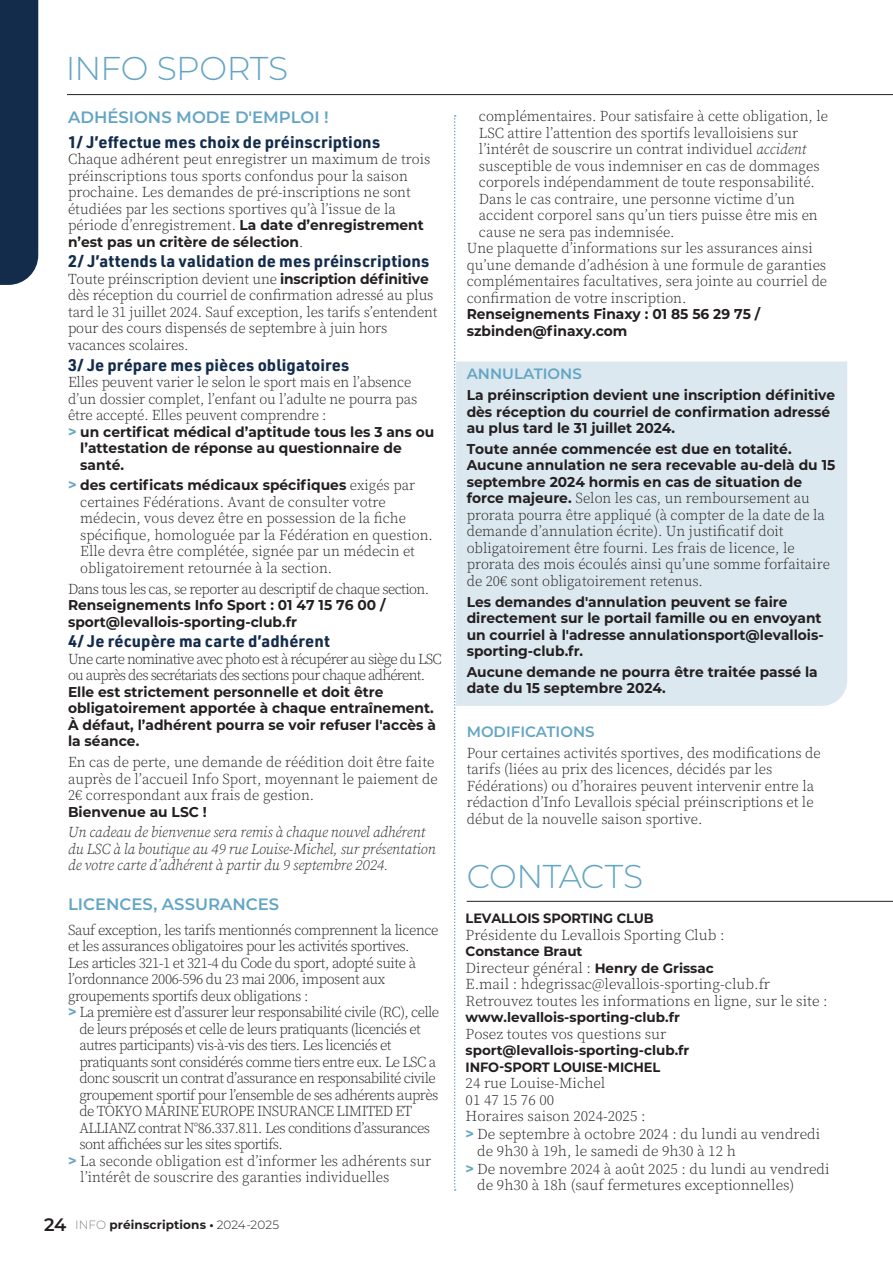
<style>
.page{position:relative;width:893px;height:1263px;background:#fff}
.page>*{position:absolute;margin:0;border:0;box-sizing:border-box;transform-origin:0 0}
.t1{font:300 33px "Montserrat";letter-spacing:-.02em;color:#64a5c4}
.t2{font:700 16.5px "URWDIN";letter-spacing:.005em;color:#132c4b}
.t3{font:600 16.5px "Montserrat";color:#64a5c4}
.t4{font:300 15px/16.5px "Source Serif 4";color:#231f20}
.t5{font:300 15px "Source Serif 4";letter-spacing:-.04em;color:#231f20}
.t6{font:300 15px "Source Serif 4";letter-spacing:-.03em;color:#231f20}
.t7{font:italic 300 15px/16.5px "Source Serif 4";letter-spacing:-.01em;color:#231f20}
.t8{font:300 15px/16.5px "Source Serif 4";letter-spacing:-.05em;color:#231f20}
.t9{font:600 15px "Montserrat";color:#64a5c4}
.t10{font:700 14.25px/16.5px "Montserrat";color:#231f20}
.t11{font:700 13.5px/16.5px "Montserrat";letter-spacing:-.01em;color:#231f20}
.t12{font:700 13.5px "Montserrat";letter-spacing:-.01em;color:#231f20;scale:.96 1}
.t13{font:700 12px "Montserrat";letter-spacing:.01em;color:#231f20}
.s1{font-family:"Montserrat";font-weight:700;font-size:14.25px}
.s2{font-family:"Source Serif 4";font-weight:300}
.s3{font-size:15px;color:#64a5c4}
.s4{font-family:"Source Serif 4";font-weight:300;font-size:15px}
.s5{font-family:"Montserrat";font-weight:700;color:#64a5c4}
.s6{font-weight:600;font-size:18px}
.s7{font-weight:300;color:#808285}
.s8{font-weight:300}
.s9{font-style:italic}
.s10{font-family:"Montserrat";font-weight:700;font-size:13.5px}
</style>
<div class="page">
<div style="left:456px;top:361px;width:391px;height:345px;background:#dce8f0"></div>
<div style="left:0;top:0;width:38px;height:285px;background:#132c4b"></div>
<svg style="left:454px;top:115px;width:2px;height:1076px"></svg>
<hr style="left:67px;top:94px;width:826px;height:1px;background:#231f20">
<hr style="left:467px;top:901px;width:426px;height:1px;background:#231f20">
<h1 class="t1" style="left:66px;top:46px;width:224px">INFO SPORTS</h1>
<p class="t3" style="left:68px;top:105px;width:262px">ADHÉSIONS MODE D'EMPLOI !</p>
<p class="t2" style="left:68px;top:130px;width:314px">1/ J’effectue mes choix de préinscriptions</p>
<p class="t4" style="left:68px;top:151px;width:364px">Chaque adhérent peut enregistrer un maximum de trois préinscriptions tous sports confondus pour la saison prochaine. Les demandes de pré-inscriptions ne sont étudiées par les sections sportives qu’à l’issue de la période d’enregistrement. <span class="s1">La date d’enregistrement</span></p>
<p class="t10" style="left:68px;top:233px;width:237px">n’est pas un critère de sélection<span class="s2">.</span></p>
<p class="t2" style="left:68px;top:250px;width:363px">2/ J’attends la validation de mes préinscriptions</p>
<p class="t4" style="left:68px;top:271px;width:371px">Toute préinscription devient une <span class="s1">inscription définitive </span>dès réception du courriel de confirmation adressé au plus tard le 31 juillet 2024. Sauf exception, les tarifs s’entendent pour des cours dispensés de septembre à juin hors vacances scolaires.</p>
<p class="t2" style="left:68px;top:353px;width:283px">3/ Je prépare mes pièces obligatoires</p>
<p class="t4" style="left:68px;top:374px;width:351px">Elles peuvent varier le selon le sport mais en l’absence d’un dossier complet, l’enfant ou l’adulte ne pourra pas être accepté. Elles peuvent comprendre :</p>
<p class="t10" style="left:80px;top:423px;width:355px;text-indent:-12px"><span class="s3">&gt;</span> un certificat médical d’aptitude tous les 3 ans ou l’attestation de réponse au questionnaire de santé.</p>
<p class="t10" style="left:68px;top:476px;width:349px"><span class="s3">&gt;</span> des certificats médicaux spécifiques <span class="s4">exigés par</span></p>
<p class="t4" style="left:80px;top:494px;width:354px">certaines Fédérations. Avant de consulter votre médecin, vous devez être en possession de la fiche spécifique, homologuée par la Fédération en question.<br>Elle devra être complétée, signée par un médecin et obligatoirement retournée à la section.</p>
<p class="t5" style="left:68px;top:579px;width:363px">Dans tous les cas, se reporter au descriptif de chaque section.</p>
<p class="t10" style="left:68px;top:596px;width:319px">Renseignements Info Sport : 01 47 15 76 00 / sport@levallois-sporting-club.fr</p>
<p class="t2" style="left:68px;top:630px;width:263px">4/ Je récupère ma carte d’adhérent</p>
<p class="t8" style="left:68px;top:651px;width:375px">Une carte nominative avec photo est à récupérer au siège du LSC ou auprès des secrétariats des sections pour chaque adhérent.</p>
<p class="t10" style="left:68px;top:683px;width:369px">Elle est strictement personnelle et doit être obligatoirement apportée à chaque entraînement.<br>À défaut, l’adhérent pourra se voir refuser l'accès à la séance.</p>
<p class="t4" style="left:68px;top:754px;width:371px">En cas de perte, une demande de réédition doit être faite auprès de l’accueil Info Sport, moyennant le paiement de<br>2€ correspondant aux frais de gestion.</p>
<p class="t10" style="left:68px;top:803px;width:140px">Bienvenue au LSC !</p>
<p class="t7" style="left:68px;top:824px;width:369px">Un cadeau de bienvenue sera remis à chaque nouvel adhérent du LSC à la boutique au 49 rue Louise-Michel, sur présentation de votre carte d’adhérent à partir du 9 septembre 2024.</p>
<p class="t3" style="left:68px;top:892px;width:213px">LICENCES, ASSURANCES</p>
<p class="t6" style="left:68px;top:920px;width:372px">Sauf exception, les tarifs mentionnés comprennent la licence</p>
<p class="t6" style="left:68px;top:937px;width:343px">et les assurances obligatoires pour les activités sportives.</p>
<p class="t6" style="left:68px;top:953px;width:350px">Les articles 321-1 et 321-4 du Code du sport, adopté suite à</p>
<p class="t6" style="left:68px;top:970px;width:319px">l’ordonnance 2006-596 du 23 mai 2006, imposent aux</p>
<p class="t6" style="left:68px;top:986px;width:242px">groupements sportifs deux obligations :</p>
<p class="t5" style="left:68px;top:1003px;width:373px"><span class="s5">&gt;</span> La première est d’assurer leur responsabilité civile (RC), celle</p>
<p class="t5" style="left:79px;top:1019px;width:343px">de leurs préposés et celle de leurs pratiquants (licenciés et</p>
<p class="t5" style="left:79px;top:1036px;width:314px">autres participants) vis-à-vis des tiers. Les licenciés et</p>
<p class="t5" style="left:79px;top:1052px;width:358px">pratiquants sont considérés comme tiers entre eux. Le LSC a</p>
<p class="t5" style="left:79px;top:1069px;width:358px">donc souscrit un contrat d’assurance en responsabilité civile</p>
<p class="t5" style="left:79px;top:1085px;width:360px">groupement sportif pour l’ensemble de ses adhérents auprès</p>
<p class="t5" style="left:79px;top:1102px;width:334px">de TOKYO MARINE EUROPE INSURANCE LIMITED ET</p>
<p class="t5" style="left:79px;top:1118px;width:352px">ALLIANZ contrat N°86.337.811. Les conditions d’assurances</p>
<p class="t5" style="left:79px;top:1135px;width:205px">sont affichées sur les sites sportifs.</p>
<p class="t4" style="left:68px;top:1153px;width:364px"><span class="s5">&gt;</span> La seconde obligation est d’informer les adhérents sur</p>
<p class="t4" style="left:80px;top:1169px;width:311px">l’intérêt de souscrire des garanties individuelles</p>
<p class="t13" style="left:44px;top:1216px;width:237px"><span class="s6">24</span> <span class="s7">INFO</span> préinscriptions • <span class="s8">2024-2025</span></p>
<p class="t4" style="left:479px;top:108px;width:350px">complémentaires. Pour satisfaire à cette obligation, le</p>
<p class="t4" style="left:479px;top:124px;width:321px">LSC attire l’attention des sportifs levalloisiens sur</p>
<p class="t4" style="left:479px;top:141px;width:329px">l’intérêt de souscrire un contrat individuel <span class="s9">accident</span></p>
<p class="t4" style="left:479px;top:157px;width:342px">susceptible de vous indemniser en cas de dommages</p>
<p class="t4" style="left:479px;top:174px;width:338px">corporels indépendamment de toute responsabilité.</p>
<p class="t4" style="left:479px;top:190px;width:317px">Dans le cas contraire, une personne victime d’un</p>
<p class="t4" style="left:479px;top:207px;width:340px">accident corporel sans qu’un tiers puisse être mis en</p>
<p class="t4" style="left:479px;top:223px;width:197px">cause ne sera pas indemnisée.</p>
<p class="t4" style="left:467px;top:240px;width:347px">Une plaquette d’informations sur les assurances ainsi</p>
<p class="t4" style="left:467px;top:256px;width:361px">qu’une demande d’adhésion à une formule de garanties</p>
<p class="t4" style="left:467px;top:273px;width:362px">complémentaires facultatives, sera jointe au courriel de</p>
<p class="t4" style="left:467px;top:289px;width:221px">confirmation de votre inscription.</p>
<p class="t10" style="left:467px;top:305px;width:295px">Renseignements Finaxy : 01 85 56 29 75 / szbinden@finaxy.com</p>
<p class="t9" style="left:467px;top:363px;width:117px">ANNULATIONS</p>
<p class="t10" style="left:467px;top:386px;width:370px">La préinscription devient une inscription définitive dès réception du courriel de confirmation adressé au plus tard le 31 juillet 2024.</p>
<p class="t10" style="left:467px;top:440px;width:370px">Toute année commencée est due en totalité.<br>Aucune annulation ne sera recevable au-delà du 15 septembre 2024 hormis en cas de situation de</p>
<p class="t4" style="left:467px;top:490px;width:365px"><span class="s1">force majeure.</span> Selon les cas, un remboursement au prorata pourra être appliqué (à compter de la date de la demande d’annulation écrite). Un justificatif doit obligatoirement être fourni. Les frais de licence, le prorata des mois écoulés ainsi qu’une somme forfaitaire de 20€ sont obligatoirement retenus.</p>
<p class="t10" style="left:467px;top:592px;width:359px">Les demandes d'annulation peuvent se faire directement sur le portail famille ou en envoyant un courriel à l'adresse annulationsport@levallois&shy;sporting-club.fr.</p>
<p class="t10" style="left:467px;top:663px;width:353px">Aucune demande ne pourra être traitée passé la date du 15 septembre 2024.</p>
<p class="t9" style="left:467px;top:721px;width:129px">MODIFICATIONS</p>
<p class="t4" style="left:467px;top:744px;width:356px">Pour certaines activités sportives, des modifications de tarifs (liées au prix des licences, décidés par les Fédérations) ou d’horaires peuvent intervenir entre la rédaction d’Info Levallois spécial préinscriptions et le début de la nouvelle saison sportive.</p>
<h1 class="t1" style="left:467px;top:853px;width:178px">CONTACTS</h1>
<p class="t12" style="left:466px;top:909px;width:197px">LEVALLOIS SPORTING CLUB</p>
<p class="t4" style="left:466px;top:927px;width:260px">Présidente du Levallois Sporting Club :</p>
<p class="t11" style="left:466px;top:943px;width:118px">Constance Braut</p>
<p class="t4" style="left:466px;top:960px;width:364px">Directeur général : <span class="s10">Henry de Grissac<br></span>E.mail : hdegrissac@levallois-sporting-club.fr<br>Retrouvez toutes les informations en ligne, sur le site :</p>
<p class="t11" style="left:466px;top:1009px;width:216px">www.levallois-sporting-club.fr</p>
<p class="t4" style="left:466px;top:1026px;width:202px">Posez toutes vos questions sur</p>
<p class="t11" style="left:466px;top:1042px;width:225px">sport@levallois-sporting-club.fr<br>INFO-SPORT LOUISE-MICHEL</p>
<p class="t4" style="left:466px;top:1075px;width:181px">24 rue Louise-Michel<br>01 47 15 76 00<br>Horaires saison 2024-2025 :</p>
<p class="t4" style="left:477px;top:1126px;width:345px;text-indent:-12px"><span class="s5">&gt;</span> De septembre à octobre 2024 : du lundi au vendredi de 9h30 à 19h, le samedi de 9h30 à 12 h</p>
<p class="t4" style="left:477px;top:1161px;width:354px;text-indent:-12px"><span class="s5">&gt;</span> De novembre 2024 à août 2025 : du lundi au vendredi de 9h30 à 18h (sauf fermetures exceptionnelles)</p>
</div>
